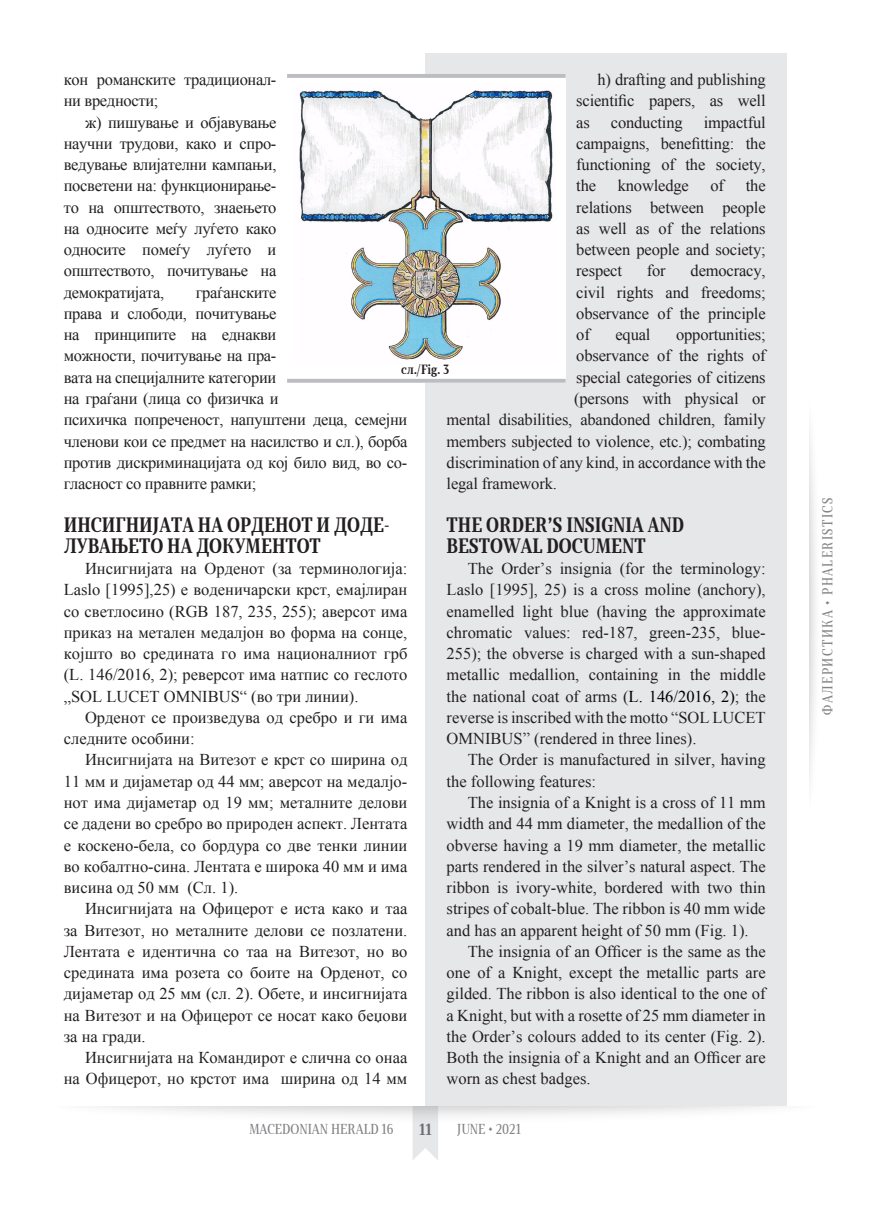
<style>
.page{position:relative;width:872px;height:1212px;background:#fff}
.page>*{position:absolute;margin:0;border:0;box-sizing:border-box;transform-origin:0 0}
.МЕЃУНАСЛОВ{font:700 19.5px/21.3px "Skola Serif Cn";color:#231f20}
._1_ГЛАВЕН_ТЕКСТ{font:16.5px/21.3px "Times New Roman";letter-spacing:-.01em;color:#231f20;text-align:justify}
.t1{font:700 15px "Skola Serif Cn";color:#6c6d70}
.t2{font:13.5px "Skola Serif Cn";color:#808285}
.t3{font:13.5px "Skola Serif Cn";letter-spacing:.1em;color:#808285}
.ПОД_СЛИКА_1{font:700 12.45px "Skola Serif Cn";color:#231f20}
.s1{color:#000}
</style>
<div class="page">
<img style="left:110px;top:1107px;width:652px;height:53px">
<div style="left:425px;top:53px;width:362px;height:1053px;background:#e6e7e9"></div>
<div style="left:287px;top:74px;width:278px;height:309px;background:#fff"></div>
<hr style="left:287px;top:74px;width:278px;height:4px;background:#bcbdc0">
<svg style="left:287px;top:379px;width:278px;height:4px"></svg>
<img style="left:299px;top:90px;width:254px;height:270px">
<p class="_1_ГЛАВЕН_ТЕКСТ" style="left:576px;top:69px;width:191px;text-indent:21px">h) drafting and publishing scientific papers, as well as</p>
<p class="_1_ГЛАВЕН_ТЕКСТ" style="left:64px;top:69px;width:214px">кон романските традиционал&shy;ни вредности;</p>
<p class="_1_ГЛАВЕН_ТЕКСТ" style="left:64px;top:111px;width:214px;text-indent:21px">ж) пишување и објавување научни трудови, како и спро&shy;ведување влијателни кампањи, посветени на: функционирање&shy;то на општеството, знаењето на односите меѓу луѓето како односите помеѓу луѓето и општеството, почитување на демократијата,</p>
<p class="_1_ГЛАВЕН_ТЕКСТ" style="left:576px;top:111px;width:191px;text-indent:127px">impactful campaigns, benefitting: the functioning of the society, the</p>
<p class="_1_ГЛАВЕН_ТЕКСТ" style="left:611px;top:111px;width:73px">conducting</p>
<p class="_1_ГЛАВЕН_ТЕКСТ" style="left:576px;top:175px;width:191px;text-indent:169px">the relations between people as well as of the relations between people and society; respect</p>
<p class="_1_ГЛАВЕН_ТЕКСТ" style="left:618px;top:175px;width:73px">knowledge</p>
<p class="_1_ГЛАВЕН_ТЕКСТ" style="left:710px;top:175px;width:15px">of</p>
<p class="_1_ГЛАВЕН_ТЕКСТ" style="left:576px;top:260px;width:191px;text-indent:114px">democracy, civil rights and freedoms; observance of the principle of</p>
<p class="_1_ГЛАВЕН_ТЕКСТ" style="left:647px;top:260px;width:20px">for</p>
<p class="_1_ГЛАВЕН_ТЕКСТ" style="left:64px;top:281px;width:345px;text-align:left;text-indent:132px">граѓанските<br>права и слободи, почитување<br>на принципите на еднакви<br>можности, почитување на пра-<br>вата на специјалните категории<br>на граѓани (лица со физичка и<br>психичка попреченост, напуштени деца, семејни членови кои се предмет на насилство и сл.), борба против дискриминацијата од кој било вид, во со&shy;гласност со правните рамки;</p>
<p class="МЕЃУНАСЛОВ" style="left:64px;top:514px;width:327px">ИНСИГНИЈАТА НА ОРДЕНОТ И ДОДЕ-<br>ЛУВАЊЕТО НА ДОКУМЕНТОТ</p>
<p class="_1_ГЛАВЕН_ТЕКСТ" style="left:64px;top:558px;width:345px;text-indent:21px">Инсигнијата на Орденот (за терминологија:<br>Laslo [1995],25) е воденичарски крст, емајлиран со светлосино (RGB 187, 235, 255); аверсот има приказ на метален медалјон во форма на сонце, којшто во средината го има националниот грб (L. 146/2016, 2); реверсот има натпис со геслото „SOL LUCET OMNIBUS“ (во три линии).</p>
<p class="_1_ГЛАВЕН_ТЕКСТ" style="left:64px;top:706px;width:345px;text-indent:21px">Орденот се произведува од сребро и ги има следните особини:</p>
<p class="_1_ГЛАВЕН_ТЕКСТ" style="left:64px;top:749px;width:345px;text-indent:21px">Инсигнијата на Витезот е крст со ширина од 11 мм и дијаметар од 44 мм; аверсот на медалјо&shy;нот има дијаметар од 19 мм; металните делови се дадени во сребро во природен аспект. Лентата е коскено-бела, со бордура со две тенки линии во кобалтно-сина. Лентата е широка 40 мм и има висина од 50 мм (Сл. 1).</p>
<p class="_1_ГЛАВЕН_ТЕКСТ" style="left:64px;top:898px;width:345px;text-indent:21px">Инсигнијата на Офицерот е иста како и таа за Витезот, но металните делови се позлатени.<br>Лентата е идентична со таа на Витезот, но во средината има розета со боите на Орденот, со дијаметар од 25 мм (сл. 2). Обете, и инсигнијата на Витезот и на Офицерот се носат како беџови за на гради.</p>
<p class="_1_ГЛАВЕН_ТЕКСТ" style="left:64px;top:1047px;width:345px;text-align:right">Инсигнијата на Командирот е слична со онаа<br>на Офицерот, но крстот има ширина од 14 мм</p>
<p class="_1_ГЛАВЕН_ТЕКСТ" style="left:615px;top:324px;width:37px">equal</p>
<p class="_1_ГЛАВЕН_ТЕКСТ" style="left:676px;top:324px;width:91px">opportunities;</p>
<p class="_1_ГЛАВЕН_ТЕКСТ" style="left:576px;top:345px;width:191px">observance of the rights of</p>
<p class="_1_ГЛАВЕН_ТЕКСТ" style="left:576px;top:366px;width:191px">special categories of citizens</p>
<p class="_1_ГЛАВЕН_ТЕКСТ" style="left:574px;top:388px;width:193px">(persons with physical or</p>
<p class="_1_ГЛАВЕН_ТЕКСТ" style="left:446px;top:409px;width:320px">mental disabilities, abandoned children, family</p>
<p class="_1_ГЛАВЕН_ТЕКСТ" style="left:446px;top:430px;width:320px">members subjected to violence, etc.); combating</p>
<p class="_1_ГЛАВЕН_ТЕКСТ" style="left:446px;top:451px;width:320px">discrimination of any kind, in accordance with the</p>
<p class="_1_ГЛАВЕН_ТЕКСТ" style="left:446px;top:473px;width:112px">legal framework.</p>
<p class="МЕЃУНАСЛОВ" style="left:446px;top:514px;width:239px">THE ORDER’S INSIGNIA AND<br>BESTOWAL DOCUMENT</p>
<p class="_1_ГЛАВЕН_ТЕКСТ" style="left:446px;top:558px;width:320px;text-indent:21px">The Order’s insignia (for the terminology:<br>Laslo [1995], 25) is a cross moline (anchory), enamelled light blue (having the approximate chromatic values: red-187, green-235, blue-255); the obverse is charged with a sun-shaped metallic medallion, containing in the middle the national coat of arms (<span class="s1">L. 146/2016, 2)</span>; the reverse is inscribed with the motto “SOL LUCET OMNIBUS” (rendered in three lines).</p>
<p class="_1_ГЛАВЕН_ТЕКСТ" style="left:446px;top:749px;width:320px;text-indent:21px">The Order is manufactured in silver, having the following features:</p>
<p class="_1_ГЛАВЕН_ТЕКСТ" style="left:446px;top:791px;width:320px;text-indent:21px">The insignia of a Knight is a cross of 11 mm width and 44 mm diameter, the medallion of the obverse having a 19 mm diameter, the metallic parts rendered in the silver’s natural aspect. The ribbon is ivory-white, bordered with two thin stripes of cobalt-blue. The ribbon is 40 mm wide and has an apparent height of 50 mm (Fig. 1).</p>
<p class="_1_ГЛАВЕН_ТЕКСТ" style="left:446px;top:940px;width:320px;text-indent:21px">The insignia of an Officer is the same as the one of a Knight, except the metallic parts are gilded. The ribbon is also identical to the one of a Knight, but with a rosette of 25 mm diameter in the Order’s colours added to its center (Fig. 2).<br>Both the insignia of a Knight and an Officer are worn as chest badges.</p>
<p class="ПОД_СЛИКА_1" style="left:401px;top:362px;width:50px">сл./Fig. 3</p>
<p class="t2" style="left:249px;top:1121px;width:146px">MACEDONIAN HERALD 16</p>
<p class="t1" style="left:419px;top:1120px;width:14px">11</p>
<p class="t2" style="left:457px;top:1121px;width:65px">JUNE • 2021</p>
<p class="t3" style="left:819px;top:714px;width:218px;rotate:-90deg">ФАЛЕРИСТИКА • PHALERISTICS</p>
</div>
